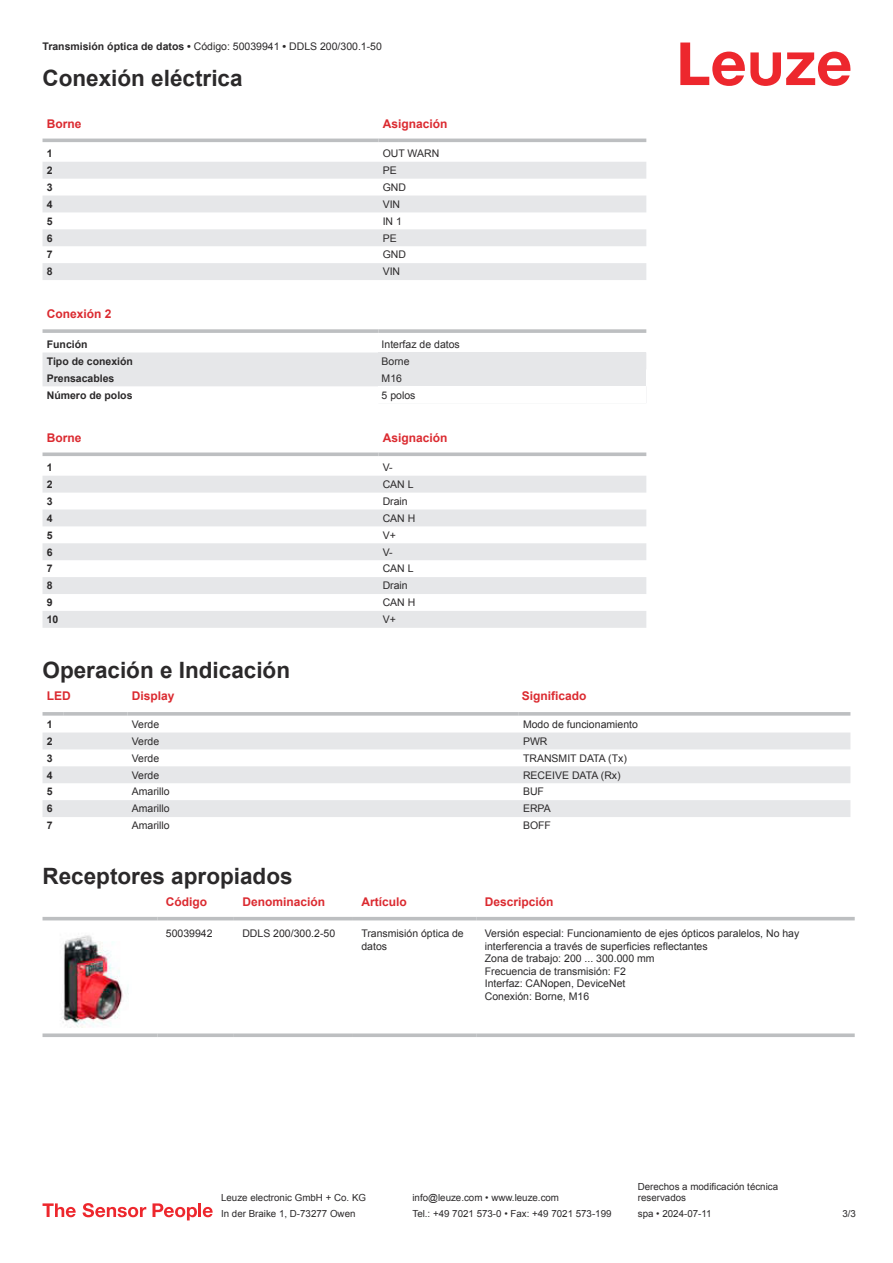
<style>
.page{position:relative;width:893px;height:1263px;background:#fff}
.page>*{position:absolute;margin:0;border:0;box-sizing:border-box;transform-origin:0 0}
.t1{font:700 22.5px "Arial";color:#2b292a}
.t2{font:700 12px "Arial";color:#db2a30}
.t3{font:10.5px/12.6px "Arial";color:#2b292a}
.t4{font:700 10.5px "Arial";color:#2b292a}
.t5{font:9.75px/11.7px "Arial";color:#2b292a}
.s1{font-weight:700}
</style>
<div class="page">
<svg style="left:680px;top:43px;width:170px;height:43px"></svg>
<svg style="left:43px;top:138px;width:603px;height:1px"></svg>
<svg style="left:43px;top:162px;width:603px;height:118px;fill:#e6e7e9"></svg>
<hr style="left:43px;top:139px;width:335px;height:3px;background:#bdbfc1">
<hr style="left:378px;top:139px;width:268px;height:3px;background:#bdbfc1">
<div style="left:43px;top:352px;width:335px;height:34px;background:#e6e7e9"></div>
<svg style="left:43px;top:329px;width:335px;height:4px"></svg>
<svg style="left:378px;top:329px;width:268px;height:4px"></svg>
<div style="left:378px;top:352px;width:268px;height:17px;background:#e6e7e9"></div>
<div style="left:378px;top:369px;width:268px;height:17px;background:#e6e7e9"></div>
<svg style="left:43px;top:476px;width:603px;height:152px;fill:#e6e7e9"></svg>
<svg style="left:43px;top:452px;width:335px;height:4px"></svg>
<svg style="left:378px;top:452px;width:268px;height:4px"></svg>
<svg style="left:43px;top:732px;width:807px;height:85px;fill:#e6e7e9"></svg>
<svg style="left:43px;top:712px;width:21px;height:4px"></svg>
<svg style="left:64px;top:712px;width:64px;height:4px"></svg>
<svg style="left:128px;top:712px;width:391px;height:4px;background:#c3c5c7"></svg>
<svg style="left:519px;top:712px;width:331px;height:4px"></svg>
<svg style="left:43px;top:920px;width:812px;height:1px"></svg>
<hr style="left:43px;top:917px;width:114px;height:3px;background:#bdbfc1">
<hr style="left:157px;top:917px;width:77px;height:3px;background:#bdbfc1">
<hr style="left:234px;top:917px;width:119px;height:3px;background:#bdbfc1">
<hr style="left:353px;top:917px;width:123px;height:3px;background:#bdbfc1">
<hr style="left:476px;top:917px;width:379px;height:3px;background:#bdbfc1">
<svg style="left:43px;top:1033px;width:114px;height:4px"></svg>
<svg style="left:157px;top:1033px;width:77px;height:4px"></svg>
<svg style="left:234px;top:1033px;width:119px;height:4px"></svg>
<svg style="left:353px;top:1033px;width:123px;height:4px"></svg>
<svg style="left:476px;top:1033px;width:379px;height:4px;background:#c5c6c8"></svg>
<img style="left:62px;top:935px;width:66px;height:93px">
<svg style="left:43px;top:1203px;width:33px;height:14px"></svg>
<svg style="left:83px;top:1203px;width:63px;height:14px"></svg>
<svg style="left:153px;top:1203px;width:44px;height:17px"></svg>
<hr style="left:198px;top:1203px;width:3px;height:14px;background:#ed272d">
<svg style="left:203px;top:1207px;width:10px;height:10px"></svg>
<p class="t3" style="left:43px;top:41px;width:341px"><span class="s1">Transmisión óptica de datos •</span> Código: 50039941 <span class="s1">•</span> DDLS 200/300.1-50</p>
<h1 class="t1" style="left:43px;top:70px;width:202px">Conexión eléctrica</h1>
<p class="t2" style="left:47px;top:119px;width:36px">Borne</p>
<p class="t2" style="left:383px;top:119px;width:66px">Asignación</p>
<p class="t4" style="left:47px;top:149px;width:7px">1</p>
<p class="t3" style="left:383px;top:148px;width:58px">OUT WARN</p>
<p class="t4" style="left:47px;top:166px;width:7px">2</p>
<p class="t3" style="left:383px;top:165px;width:16px">PE</p>
<p class="t4" style="left:47px;top:183px;width:7px">3</p>
<p class="t3" style="left:383px;top:182px;width:25px">GND</p>
<p class="t4" style="left:47px;top:200px;width:7px">4</p>
<p class="t3" style="left:383px;top:199px;width:19px">VIN</p>
<p class="t4" style="left:47px;top:217px;width:7px">5</p>
<p class="t3" style="left:383px;top:216px;width:21px">IN 1</p>
<p class="t4" style="left:47px;top:234px;width:7px">6</p>
<p class="t3" style="left:383px;top:232px;width:16px">PE</p>
<p class="t4" style="left:47px;top:251px;width:7px">7</p>
<p class="t3" style="left:383px;top:249px;width:25px">GND</p>
<p class="t4" style="left:47px;top:268px;width:7px">8</p>
<p class="t3" style="left:383px;top:266px;width:19px">VIN</p>
<p class="t2" style="left:47px;top:310px;width:66px">Conexión 2</p>
<p class="t4" style="left:47px;top:340px;width:42px">Función</p>
<p class="t3" style="left:382px;top:339px;width:80px">Interfaz de datos</p>
<p class="t4" style="left:47px;top:357px;width:88px">Tipo de conexión</p>
<p class="t3" style="left:382px;top:356px;width:30px">Borne</p>
<p class="t4" style="left:47px;top:374px;width:69px">Prensacables</p>
<p class="t3" style="left:382px;top:373px;width:22px">M16</p>
<p class="t4" style="left:47px;top:391px;width:87px">Número de polos</p>
<p class="t3" style="left:382px;top:389px;width:35px">5 polos</p>
<p class="t2" style="left:47px;top:433px;width:36px">Borne</p>
<p class="t2" style="left:383px;top:433px;width:66px">Asignación</p>
<p class="t4" style="left:47px;top:463px;width:7px">1</p>
<p class="t3" style="left:383px;top:462px;width:11px">V-</p>
<p class="t4" style="left:47px;top:480px;width:7px">2</p>
<p class="t3" style="left:383px;top:479px;width:32px">CAN L</p>
<p class="t4" style="left:47px;top:497px;width:7px">3</p>
<p class="t3" style="left:383px;top:496px;width:27px">Drain</p>
<p class="t4" style="left:47px;top:514px;width:7px">4</p>
<p class="t3" style="left:383px;top:513px;width:34px">CAN H</p>
<p class="t4" style="left:47px;top:531px;width:7px">5</p>
<p class="t3" style="left:383px;top:530px;width:15px">V+</p>
<p class="t4" style="left:47px;top:548px;width:7px">6</p>
<p class="t3" style="left:383px;top:546px;width:11px">V-</p>
<p class="t4" style="left:47px;top:565px;width:7px">7</p>
<p class="t3" style="left:383px;top:563px;width:32px">CAN L</p>
<p class="t4" style="left:47px;top:582px;width:7px">8</p>
<p class="t3" style="left:383px;top:580px;width:27px">Drain</p>
<p class="t4" style="left:47px;top:598px;width:7px">9</p>
<p class="t3" style="left:383px;top:597px;width:34px">CAN H</p>
<p class="t4" style="left:47px;top:615px;width:13px">10</p>
<p class="t3" style="left:383px;top:614px;width:15px">V+</p>
<h1 class="t1" style="left:43px;top:662px;width:249px">Operación e Indicación</h1>
<p class="t2" style="left:47px;top:691px;width:25px">LED</p>
<p class="t2" style="left:132px;top:691px;width:44px">Display</p>
<p class="t2" style="left:522px;top:691px;width:66px">Significado</p>
<p class="t4" style="left:47px;top:720px;width:7px">1</p>
<p class="t3" style="left:132px;top:719px;width:29px">Verde</p>
<p class="t3" style="left:523px;top:719px;width:116px">Modo de funcionamiento</p>
<p class="t4" style="left:47px;top:737px;width:7px">2</p>
<p class="t3" style="left:132px;top:736px;width:29px">Verde</p>
<p class="t3" style="left:523px;top:736px;width:26px">PWR</p>
<p class="t4" style="left:47px;top:754px;width:7px">3</p>
<p class="t3" style="left:132px;top:753px;width:29px">Verde</p>
<p class="t3" style="left:523px;top:753px;width:105px">TRANSMIT DATA (Tx)</p>
<p class="t4" style="left:47px;top:771px;width:7px">4</p>
<p class="t3" style="left:132px;top:769px;width:29px">Verde</p>
<p class="t3" style="left:523px;top:769px;width:99px">RECEIVE DATA (Rx)</p>
<p class="t4" style="left:47px;top:788px;width:7px">5</p>
<p class="t3" style="left:132px;top:786px;width:39px">Amarillo</p>
<p class="t3" style="left:523px;top:786px;width:22px">BUF</p>
<p class="t4" style="left:47px;top:805px;width:7px">6</p>
<p class="t3" style="left:132px;top:803px;width:39px">Amarillo</p>
<p class="t3" style="left:523px;top:803px;width:29px">ERPA</p>
<p class="t4" style="left:47px;top:821px;width:7px">7</p>
<p class="t3" style="left:132px;top:820px;width:39px">Amarillo</p>
<p class="t3" style="left:523px;top:820px;width:30px">BOFF</p>
<h1 class="t1" style="left:43px;top:868px;width:252px">Receptores apropiados</h1>
<p class="t2" style="left:166px;top:897px;width:43px">Código</p>
<p class="t2" style="left:242px;top:897px;width:84px">Denominación</p>
<p class="t2" style="left:361px;top:897px;width:47px">Artículo</p>
<p class="t2" style="left:485px;top:897px;width:70px">Descripción</p>
<p class="t3" style="left:166px;top:928px;width:48px">50039942</p>
<p class="t3" style="left:242px;top:928px;width:94px">DDLS 200/300.2-50</p>
<p class="t3" style="left:361px;top:928px;width:104px">Transmisión óptica de datos</p>
<p class="t3" style="left:485px;top:928px;width:316px">Versión especial: Funcionamiento de ejes ópticos paralelos, No hay interferencia a través de superficies reflectantes<br>Zona de trabajo: 200 ... 300.000 mm<br>Frecuencia de transmisión: F2<br>Interfaz: CANopen, DeviceNet<br>Conexión: Borne, M16</p>
<p class="t5" style="left:221px;top:1193px;width:146px">Leuze electronic GmbH + Co. KG</p>
<p class="t5" style="left:412px;top:1193px;width:148px">info@leuze.com • www.leuze.com</p>
<p class="t5" style="left:638px;top:1181px;width:142px">Derechos a modificación técnica reservados</p>
<p class="t5" style="left:221px;top:1209px;width:136px">In der Braike 1, D-73277 Owen</p>
<p class="t5" style="left:412px;top:1209px;width:201px">Tel.: +49 7021 573-0 • Fax: +49 7021 573-199</p>
<p class="t5" style="left:638px;top:1209px;width:75px">spa • 2024-07-11</p>
<p class="t5" style="left:842px;top:1209px;width:15px">3 /3</p>
</div>
